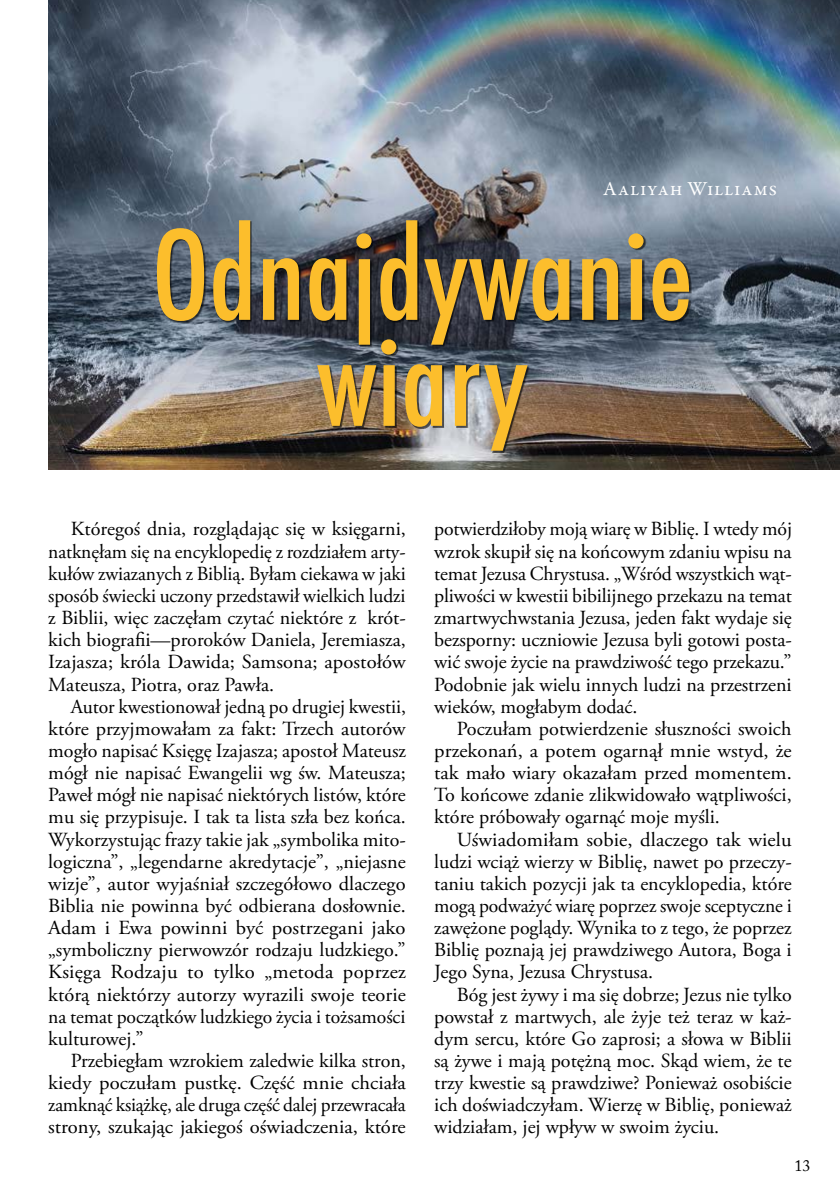
<style>
.page{position:relative;width:840px;height:1191px;background:#fff}
.page>*{position:absolute;margin:0;border:0;box-sizing:border-box;transform-origin:0 0}
.t1{font:500 condensed 120px/106px "Futura";color:#fcbe2c;text-align:center}
.t2{font:20px/22.2px "Adobe Garamond Pro";color:#000;text-align:justify}
.t3{font:20px "Garamond Premr Pro";letter-spacing:.04em;color:#fff}
.t4{font:16px "Adobe Caslon Pro";color:#000}
</style>
<div class="page">
<img style="left:48px;top:0;width:791px;height:469px">
<div style="left:159px;top:222px;width:532px;height:231px;background:#000;opacity:.65"></div>
<p class="t3" style="left:602px;top:176px;width:176px">Aaliyah Williams</p>
<h1 class="t1" style="left:152px;top:223px;width:542px">Odnajdywanie wiary</h1>
<p class="t2" style="left:48px;top:519px;width:359px;text-indent:23px">Któregoś dnia, rozglądając się w księgarni, natknęłam się na encyklopedię z rozdziałem arty&shy;kułów zwiazanych z Biblią. Byłam ciekawa w jaki sposób świecki uczony przedstawił wielkich ludzi z Biblii, więc zaczęłam czytać niektóre z krót&shy;kich biografii—proroków Daniela, Jeremiasza, Izajasza; króla Dawida; Samsona; apostołów Mateusza, Piotra, oraz Pawła.</p>
<p class="t2" style="left:48px;top:696px;width:359px;text-indent:23px">Autor kwestionował jedną po drugiej kwestii, które przyjmowałam za fakt: Trzech autorów mogło napisać Księgę Izajasza; apostoł Mateusz mógł nie napisać Ewangelii wg św. Mateusza; Paweł mógł nie napisać niektórych listów, które mu się przypisuje. I tak ta lista szła bez końca.<br>Wykorzystując frazy takie jak „symbolika mito&shy;logiczna”, „legendarne akredytacje”, „niejasne wizje”, autor wyjaśniał szczegółowo dlaczego Biblia nie powinna być odbierana dosłownie.<br>Adam i Ewa powinni być postrzegani jako „symboliczny pierwowzór rodzaju ludzkiego.” Księga Rodzaju to tylko „metoda poprzez którą niektórzy autorzy wyrazili swoje teorie na temat początków ludzkiego życia i tożsamości kulturowej.”</p>
<p class="t2" style="left:48px;top:1050px;width:359px;text-indent:23px">Przebiegłam wzrokiem zaledwie kilka stron, kiedy poczułam pustkę. Część mnie chciała zamknąć książkę, ale druga część dalej przewracała strony, szukając jakiegoś oświadczenia, które</p>
<p class="t2" style="left:434px;top:519px;width:359px">potwierdziłoby moją wiarę w Biblię. I wtedy mój wzrok skupił się na końcowym zdaniu wpisu na temat Jezusa Chrystusa. „Wśród wszystkich wąt&shy;pliwości w kwestii bibilijnego przekazu na temat zmartwychwstania Jezusa, jeden fakt wydaje się bezsporny: uczniowie Jezusa byli gotowi posta&shy;wić swoje życie na prawdziwość tego przekazu.” Podobnie jak wielu innych ludzi na przestrzeni wieków, mogłabym dodać.</p>
<p class="t2" style="left:434px;top:718px;width:359px;text-indent:23px">Poczułam potwierdzenie słuszności swoich przekonań, a potem ogarnął mnie wstyd, że tak mało wiary okazałam przed momentem.<br>To końcowe zdanie zlikwidowało wątpliwości, które próbowały ogarnąć moje myśli.</p>
<p class="t2" style="left:434px;top:828px;width:359px;text-indent:23px">Uświadomiłam sobie, dlaczego tak wielu ludzi wciąż wierzy w Biblię, nawet po przeczy&shy;taniu takich pozycji jak ta encyklopedia, które mogą podważyć wiarę poprzez swoje sceptyczne i zawężone poglądy. Wynika to z tego, że poprzez Biblię poznają jej prawdziwego Autora, Boga i Jego Syna, Jezusa Chrystusa.</p>
<p class="t2" style="left:434px;top:983px;width:359px;text-indent:23px">Bóg jest żywy i ma się dobrze; Jezus nie tylko powstał z martwych, ale żyje też teraz w każ&shy;dym sercu, które Go zaprosi; a słowa w Biblii są żywe i mają potężną moc. Skąd wiem, że te trzy kwestie są prawdziwe? Ponieważ osobiście ich doświadczyłam. Wierzę w Biblię, ponieważ widziałam, jej wpływ w swoim życiu.</p>
<p class="t4" style="left:793px;top:1156px;width:17px">13</p>
</div>
